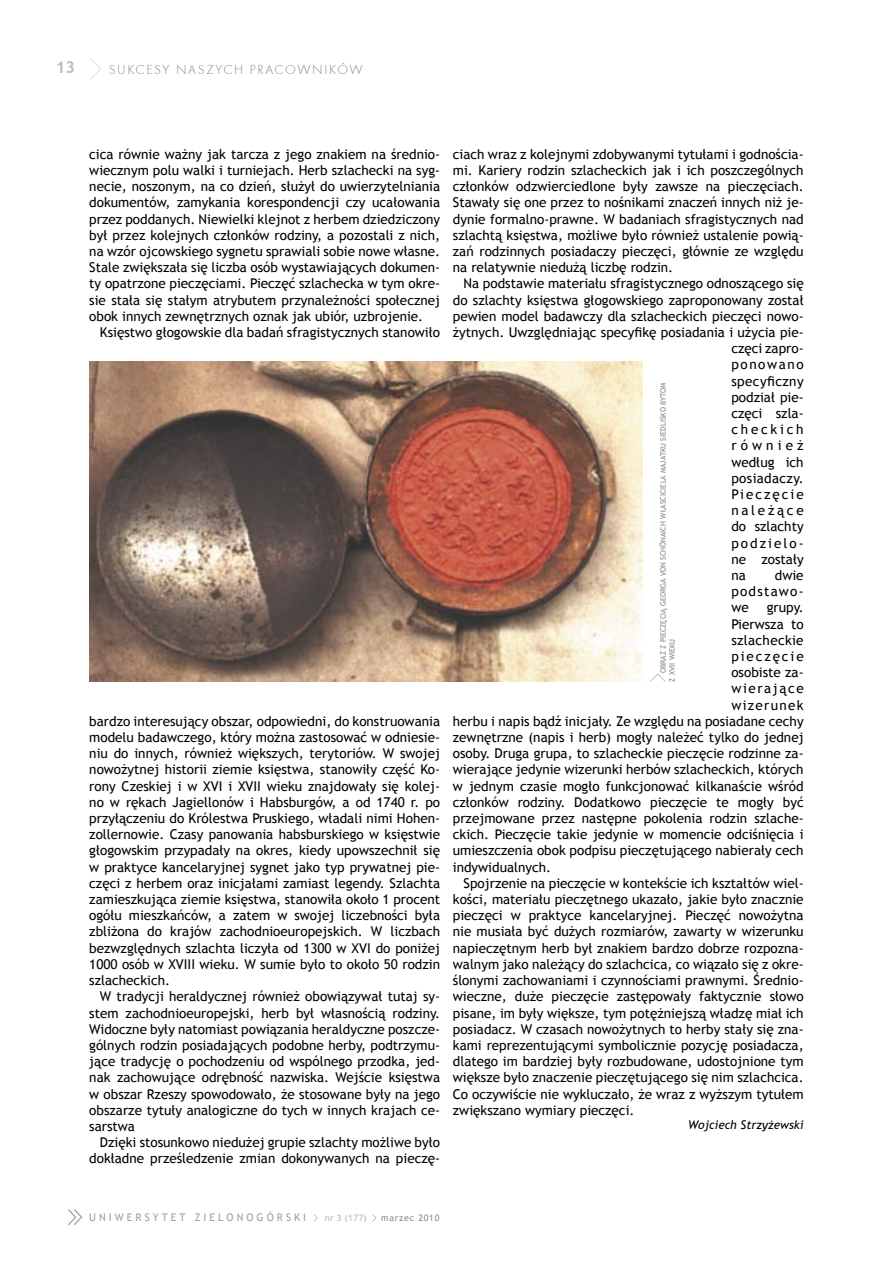
<style>
.page{position:relative;width:893px;height:1263px;background:#fff}
.page>*{position:absolute;margin:0;border:0;box-sizing:border-box;transform-origin:0 0}
.t1{font:700 16.5px "Trebuchet MS";color:#bcbcbc}
.t2{font:13.5px/16.2px "Trebuchet MS";color:#000;text-align:justify}
.t3{font:13.5px "Futura TEE Ligh";letter-spacing:.12em;color:#888}
.t4{font:13.5px "Trebuchet MS";letter-spacing:.025em;color:#000}
.t5{font:13.5px "Trebuchet MS";letter-spacing:.03em;color:#000}
.t6{font:13.5px "Trebuchet MS";letter-spacing:.145em;color:#000}
.t7{font:13.5px "Trebuchet MS";letter-spacing:.15em;color:#000}
.t8{font:13.5px "Trebuchet MS";letter-spacing:.14em;color:#000}
.t9{font:13.5px "Trebuchet MS";letter-spacing:.115em;color:#000}
.t10{font:13.5px "Trebuchet MS";letter-spacing:.095em;color:#000}
.t11{font:13.5px "Trebuchet MS";letter-spacing:.12em;color:#000}
.t12{font:13.5px "Trebuchet MS";letter-spacing:.205em;color:#000}
.t13{font:13.5px "Trebuchet MS";letter-spacing:.2em;color:#000}
.t14{font:13.5px "Trebuchet MS";letter-spacing:.305em;color:#000}
.t15{font:italic 12px "Trebuchet MS";color:#000}
.t16{font:10.5px "Trebuchet MS";letter-spacing:.29em;color:#9f9f9f}
.t17{font:9px "Trebuchet MS";letter-spacing:.08em;color:#888}
.t18{font:700 9px "Trebuchet MS";color:#c6c5c6}
.t19{font:7.5px/9px "Trebuchet MS";color:#888}
</style>
<div class="page">
<svg style="left:90px;top:58px;width:11px;height:22px"></svg>
<svg style="left:68px;top:1209px;width:14px;height:16px"></svg>
<svg style="left:314px;top:1214px;width:4px;height:8px"></svg>
<svg style="left:372px;top:1214px;width:4px;height:8px"></svg>
<img style="left:89px;top:361px;width:553px;height:320px">
<svg style="left:650px;top:674px;width:15px;height:7px"></svg>
<p class="t1" style="left:56px;top:57px;width:21px">13</p>
<p class="t3" style="left:109px;top:61px;width:256px">SUKCESY NASZYCH PRACOWNIKÓW</p>
<p class="t2" style="left:89px;top:146px;width:352px">cica równie ważny jak tarcza z jego znakiem na średnio&shy;wiecznym polu walki i turniejach. Herb szlachecki na syg&shy;necie, noszonym, na co dzień, służył do uwierzytelniania dokumentów, zamykania korespondencji czy ucałowania przez poddanych. Niewielki klejnot z herbem dziedziczony był przez kolejnych członków rodziny, a pozostali z nich, na wzór ojcowskiego sygnetu sprawiali sobie nowe własne.<br>Stale zwiększała się liczba osób wystawiających dokumen&shy;ty opatrzone pieczęciami. Pieczęć szlachecka w tym okre&shy;sie stała się stałym atrybutem przynależności społecznej obok innych zewnętrznych oznak jak ubiór, uzbrojenie.</p>
<p class="t2" style="left:100px;top:324px;width:342px">Księstwo głogowskie dla badań sfragistycznych stanowiło</p>
<p class="t2" style="left:89px;top:713px;width:352px">bardzo interesujący obszar, odpowiedni, do konstruowania modelu badawczego, który można zastosować w odniesie&shy;niu do innych, również większych, terytoriów. W swojej nowożytnej historii ziemie księstwa, stanowiły część Ko&shy;rony Czeskiej i w XVI i XVII wieku znajdowały się kolej&shy;no w rękach Jagiellonów i Habsburgów, a od 1740 r. po przyłączeniu do Królestwa Pruskiego, władali nimi Hohen&shy;zollernowie. Czasy panowania habsburskiego w księstwie głogowskim przypadały na okres, kiedy upowszechnił się w praktyce kancelaryjnej sygnet jako typ prywatnej pie&shy;częci z herbem oraz inicjałami zamiast legendy. Szlachta zamieszkująca ziemie księstwa, stanowiła około 1 procent ogółu mieszkańców, a zatem w swojej liczebności była zbliżona do krajów zachodnioeuropejskich. W liczbach bezwzględnych szlachta liczyła od 1300 w XVI do poniżej 1000 osób w XVIII wieku. W sumie było to około 50 rodzin szlacheckich.</p>
<p class="t2" style="left:89px;top:988px;width:352px;text-indent:11px">W tradycji heraldycznej również obowiązywał tutaj sy&shy;stem zachodnioeuropejski, herb był własnością rodziny.<br>Widoczne były natomiast powiązania heraldyczne poszcze&shy;gólnych rodzin posiadających podobne herby, podtrzymu&shy;jące tradycję o pochodzeniu od wspólnego przodka, jed&shy;nak zachowujące odrębność nazwiska. Wejście księstwa w obszar Rzeszy spowodowało, że stosowane były na jego obszarze tytuły analogiczne do tych w innych krajach ce&shy;sarstwa</p>
<p class="t2" style="left:89px;top:1134px;width:352px;text-align:right">Dzięki stosunkowo niedużej grupie szlachty możliwe było dokładne prześledzenie zmian dokonywanych na pieczę-</p>
<p class="t2" style="left:453px;top:146px;width:352px">ciach wraz z kolejnymi zdobywanymi tytułami i godnościa&shy;mi. Kariery rodzin szlacheckich jak i ich poszczególnych członków odzwierciedlone były zawsze na pieczęciach.<br>Stawały się one przez to nośnikami znaczeń innych niż je&shy;dynie formalno-prawne. W badaniach sfragistycznych nad szlachtą księstwa, możliwe było również ustalenie powią&shy;zań rodzinnych posiadaczy pieczęci, głównie ze względu na relatywnie niedużą liczbę rodzin.</p>
<p class="t2" style="left:463px;top:276px;width:342px">Na podstawie materiału sfragistycznego odnoszącego się</p>
<p class="t2" style="left:453px;top:292px;width:352px">do szlachty księstwa głogowskiego zaproponowany został</p>
<p class="t2" style="left:453px;top:308px;width:352px">pewien model badawczy dla szlacheckich pieczęci nowo-</p>
<p class="t2" style="left:453px;top:324px;width:352px">żytnych. Uwzględniając specyfikę posiadania i użycia pie-</p>
<p class="t2" style="left:731px;top:340px;width:74px">częci zapro-</p>
<p class="t11" style="left:731px;top:357px;width:74px">ponowano</p>
<p class="t5" style="left:731px;top:373px;width:74px">specyficzny</p>
<p class="t2" style="left:731px;top:389px;width:74px">podział pie-</p>
<p class="t2" style="left:731px;top:405px;width:74px">częci szla-</p>
<p class="t12" style="left:731px;top:421px;width:74px">checkich</p>
<p class="t14" style="left:731px;top:438px;width:74px">również</p>
<p class="t2" style="left:731px;top:454px;width:74px">według ich</p>
<p class="t4" style="left:731px;top:470px;width:74px">posiadaczy.</p>
<p class="t6" style="left:731px;top:486px;width:74px">Pieczęcie</p>
<p class="t13" style="left:731px;top:502px;width:74px">należące</p>
<p class="t2" style="left:731px;top:519px;width:74px">do szlachty</p>
<p class="t7" style="left:731px;top:535px;width:74px">podzielo-</p>
<p class="t2" style="left:731px;top:551px;width:74px">ne zostały</p>
<p class="t2" style="left:731px;top:567px;width:16px">na</p>
<p class="t19" style="left:659px;top:682px;width:301px;text-indent:9px;rotate:-90deg">OBRAZ Z PIECZĘCIĄ GEORGA VON SCHÖNAICH WŁASCICIELA MAJATKU SIEDLISKO BYTOM<br>Z XVII WIEKU</p>
<p class="t2" style="left:731px;top:567px;width:74px;text-indent:43px">dwie podstawo&shy;we</p>
<p class="t2" style="left:767px;top:600px;width:38px">grupy.</p>
<p class="t2" style="left:731px;top:616px;width:74px">Pierwsza to</p>
<p class="t4" style="left:731px;top:632px;width:74px">szlacheckie</p>
<p class="t8" style="left:731px;top:648px;width:74px">pieczęcie</p>
<p class="t2" style="left:731px;top:664px;width:74px">osobiste za-</p>
<p class="t9" style="left:731px;top:681px;width:74px">wierające</p>
<p class="t10" style="left:731px;top:697px;width:74px">wizerunek</p>
<p class="t2" style="left:453px;top:713px;width:352px">herbu i napis bądź inicjały. Ze względu na posiadane cechy</p>
<p class="t2" style="left:453px;top:729px;width:352px">zewnętrzne (napis i herb) mogły należeć tylko do jednej</p>
<p class="t2" style="left:453px;top:745px;width:352px">osoby. Druga grupa, to szlacheckie pieczęcie rodzinne za-</p>
<p class="t2" style="left:453px;top:762px;width:352px">wierające jedynie wizerunki herbów szlacheckich, których</p>
<p class="t2" style="left:453px;top:778px;width:352px">w jednym czasie mogło funkcjonować kilkanaście wśród</p>
<p class="t2" style="left:453px;top:794px;width:352px">członków rodziny. Dodatkowo pieczęcie te mogły być</p>
<p class="t2" style="left:453px;top:810px;width:352px">przejmowane przez następne pokolenia rodzin szlache-</p>
<p class="t2" style="left:453px;top:826px;width:352px">ckich. Pieczęcie takie jedynie w momencie odciśnięcia i</p>
<p class="t2" style="left:453px;top:843px;width:352px">umieszczenia obok podpisu pieczętującego nabierały cech</p>
<p class="t2" style="left:453px;top:859px;width:100px">indywidualnych.</p>
<p class="t2" style="left:463px;top:875px;width:342px">Spojrzenie na pieczęcie w kontekście ich kształtów wiel-</p>
<p class="t2" style="left:453px;top:891px;width:352px">kości, materiału pieczętnego ukazało, jakie było znacznie</p>
<p class="t2" style="left:453px;top:907px;width:352px">pieczęci w praktyce kancelaryjnej. Pieczęć nowożytna</p>
<p class="t2" style="left:453px;top:924px;width:352px">nie musiała być dużych rozmiarów, zawarty w wizerunku</p>
<p class="t2" style="left:453px;top:940px;width:352px">napieczętnym herb był znakiem bardzo dobrze rozpozna-</p>
<p class="t2" style="left:453px;top:956px;width:352px">walnym jako należący do szlachcica, co wiązało się z okre-</p>
<p class="t2" style="left:453px;top:972px;width:352px">ślonymi zachowaniami i czynnościami prawnymi. Średnio-</p>
<p class="t2" style="left:453px;top:988px;width:352px">wieczne, duże pieczęcie zastępowały faktycznie słowo</p>
<p class="t2" style="left:453px;top:1005px;width:352px">pisane, im były większe, tym potężniejszą władzę miał ich</p>
<p class="t2" style="left:453px;top:1021px;width:352px">posiadacz. W czasach nowożytnych to herby stały się zna-</p>
<p class="t2" style="left:453px;top:1037px;width:352px">kami reprezentującymi symbolicznie pozycję posiadacza,</p>
<p class="t2" style="left:453px;top:1053px;width:352px">dlatego im bardziej były rozbudowane, udostojnione tym</p>
<p class="t2" style="left:453px;top:1069px;width:352px">większe było znaczenie pieczętującego się nim szlachcica.</p>
<p class="t2" style="left:453px;top:1086px;width:352px">Co oczywiście nie wykluczało, że wraz z wyższym tytułem</p>
<p class="t2" style="left:453px;top:1102px;width:183px">zwiększano wymiary pieczęci.</p>
<p class="t15" style="left:688px;top:1118px;width:117px">Wojciech Strzyżewski</p>
<p class="t16" style="left:89px;top:1211px;width:218px">UNIWERSYTET ZIELONOGÓRSKI</p>
<p class="t18" style="left:325px;top:1212px;width:44px">nr 3 (177)</p>
<p class="t17" style="left:381px;top:1212px;width:60px">marzec 2010</p>
</div>
